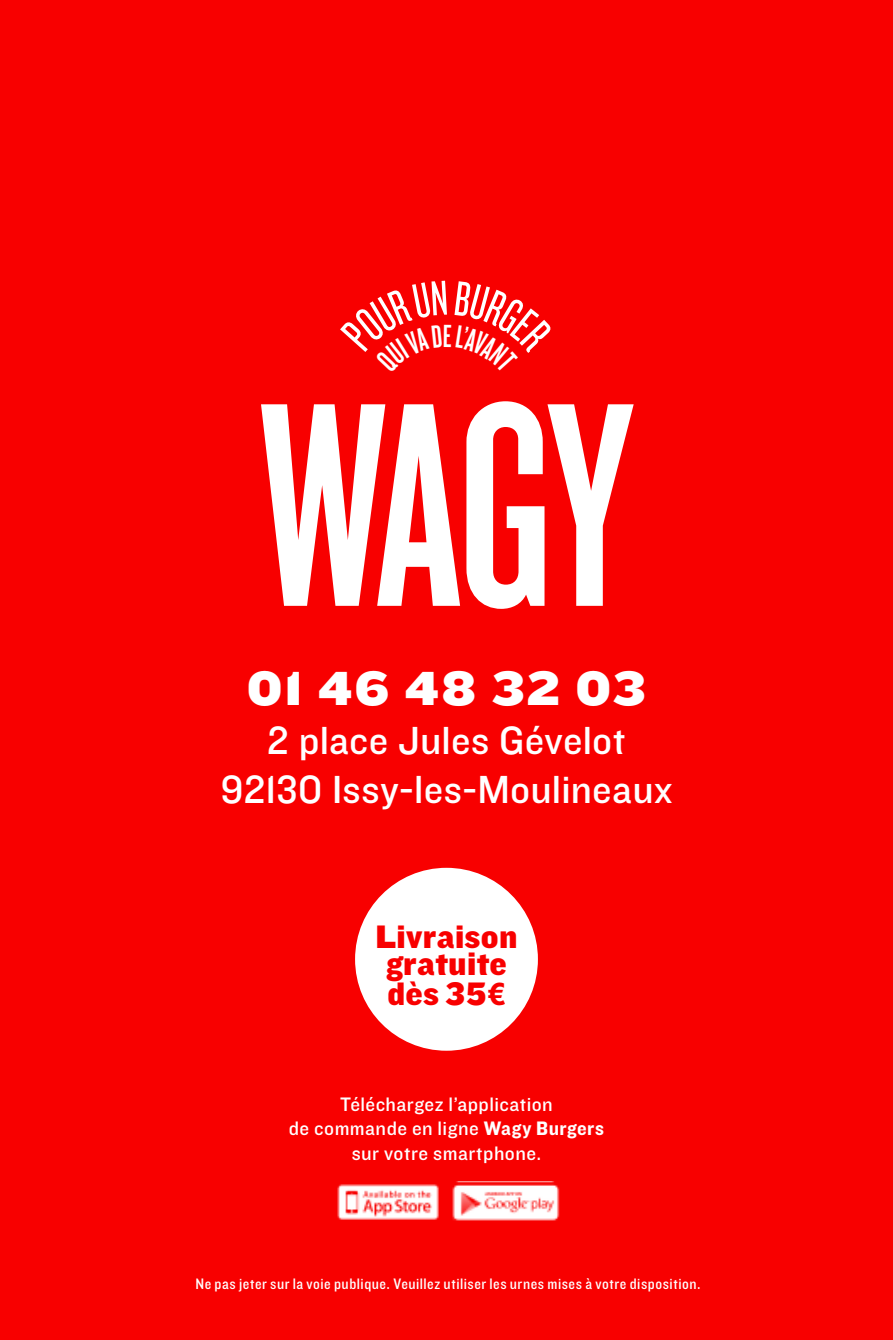
<style>
.page{position:relative;width:893px;height:1340px;background:#fff}
.page>*{position:absolute;margin:0;border:0;box-sizing:border-box;transform-origin:0 0}
.t1{font:302.4px "Knockout HTF47 Bantamweight";color:#fff}
.t2{font:49.73px "Knockout HTF73 Full Heviweight";letter-spacing:.02em;color:#fff;scale:.95 1}
.t3{font:40.73px/48.8px "Knockout HTF31 Junior Middlewt";letter-spacing:.005em;color:#fff;text-align:center}
.t4{font:33.75px/27px "Knockout HTF72 Full Cruiserwt";letter-spacing:.01em;color:#f80000;text-align:center;scale:.95 1}
.t5{font:20.25px/24.3px "Knockout HTF31 Junior Middlewt";letter-spacing:.02em;color:#fff;text-align:center}
.t6{font:15.75px "Knockout HTF30 Junior Welterwt";letter-spacing:.035em;color:#fff}
.s1{font-family:"Bliss Pro";font-weight:800}
.s2{font-family:"Knockout HTF51 Middleweight"}
</style>
<div class="page">
<div style="left:0;top:0;width:893px;height:1339px;background:#f80000"></div>
<div style="left:355px;top:867px;width:183px;height:183px;background:#fff;border-radius:50%"></div>
<img style="left:337px;top:1181px;width:223px;height:39px">
<h1 class="t1" style="left:260px;top:356px;width:375px">WAGY</h1>
<h2 class="t2" style="left:246px;top:661px;width:423px">01 46 48 32 03</h2>
<h3 class="t3" style="left:220px;top:717px;width:454px">2 place Jules Gévelot<br>92130 Issy-les-Moulineaux</h3>
<h3 class="t4" style="left:376px;top:923px;width:151px">Livraison gratuite</h3>
<h3 class="t4" style="left:387px;top:981px;width:126px">dès 35<span class="s1">€</span></h3>
<p class="t5" style="left:289px;top:1092px;width:317px">Téléchargez l’application<br>de commande en ligne <span class="s2">Wagy Burgers </span>sur votre smartphone.</p>
<p class="t6" style="left:195px;top:1275px;width:507px">Ne pas jeter sur la voie publique. Veuillez utiliser les urnes mises à votre disposition.</p>
</div>
